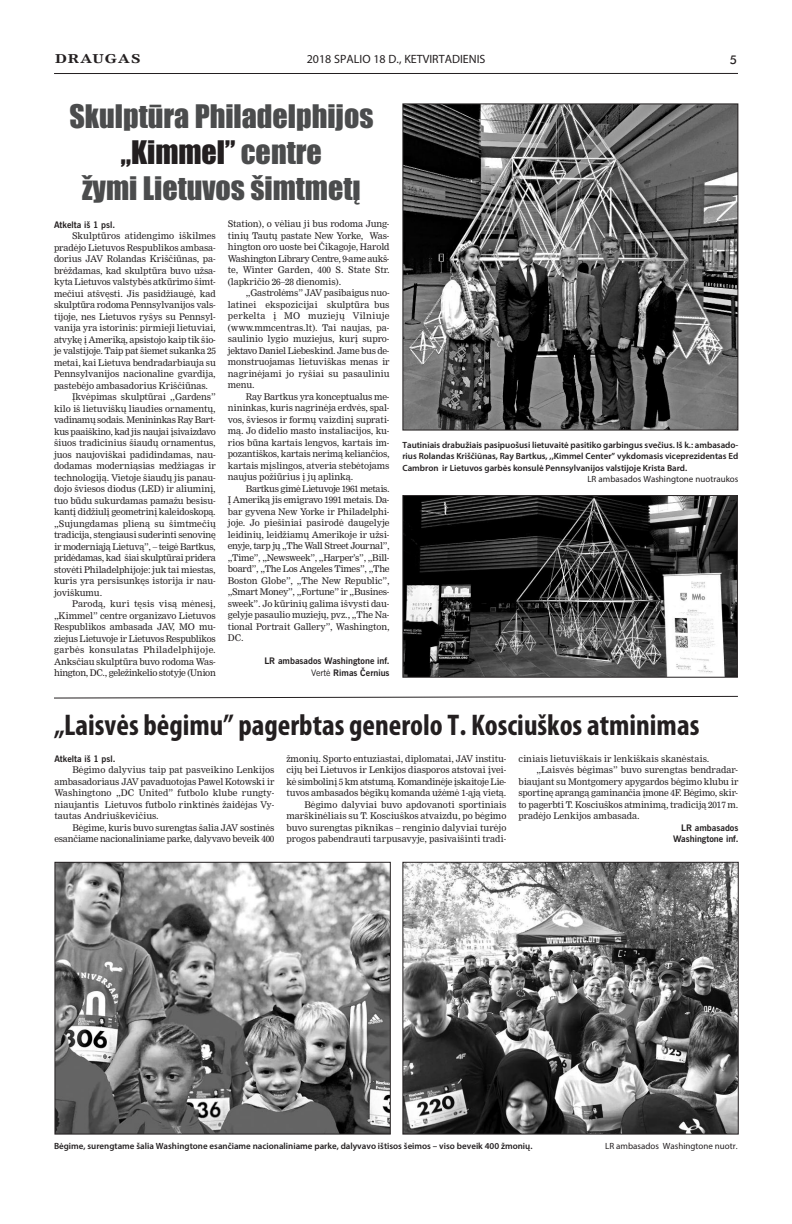
<style>
.page{position:relative;width:792px;height:1224px;background:#fff}
.page>*{position:absolute;margin:0;border:0;box-sizing:border-box;transform-origin:0 0}
.t1{font:30px/36px "Impact";color:#4b4c4d;text-align:center}
.t2{font:700 condensed 30px "Myriad Pro";color:#231f20}
.t3{font:12px "Myriad Pro";color:#231f20}
.t4{font:700 12px "Nimrod CE";letter-spacing:.06em;color:#231f20;scale:1.2 1}
.t5{font:500 12px "Futura CE";color:#231f20}
.t6{font:9px/11.5px "Nimrod CE";letter-spacing:-.01em;color:#231f20;text-align:justify}
.t7{font:600 9px/11.5px "Myriad Pro";color:#231f20;text-align:justify}
.t8{font:9px "Nimrod CE";letter-spacing:-.03em;color:#231f20}
.t9{font:9px "Nimrod CE";letter-spacing:-.035em;color:#231f20}
.t10{font:700 9px/11.5px "News Gothic CE";color:#231f20;text-align:right}
.t11{font:9px "Myriad Pro";color:#231f20}
.t12{font:9px "Nimrod CE";letter-spacing:-.04em;color:#231f20}
.t13{font:9px "Nimrod CE";letter-spacing:.03em;color:#231f20}
.t14{font:9px "Nimrod CE";letter-spacing:.01em;color:#231f20}
.s1{color:#231f20}
.s2{font-weight:400}
</style>
<div class="page">
<hr style="left:54px;top:73px;width:684px;height:1px;background:#231f20">
<img style="left:404px;top:105px;width:332px;height:324px">
<div style="left:402px;top:103px;width:336px;height:328px;border:1px solid #231f20"></div>
<img style="left:404px;top:497px;width:332px;height:179px">
<div style="left:402px;top:495px;width:336px;height:183px;border:1px solid #231f20"></div>
<img style="left:404px;top:864px;width:333px;height:269px">
<div style="left:402px;top:862px;width:337px;height:273px;border:1px solid #231f20"></div>
<img style="left:56px;top:864px;width:333px;height:269px">
<div style="left:54px;top:862px;width:337px;height:273px;border:1px solid #231f20"></div>
<svg style="left:54px;top:695px;width:684px;height:4px"></svg>
<h2 class="t4" style="left:55px;top:55px;width:73px">DRAUGAS</h2>
<h2 class="t3" style="left:307px;top:55px;width:180px">2018 SPALIO 18 D., KETVIRTADIENIS</h2>
<h2 class="t5" style="left:730px;top:54px;width:9px">5</h2>
<h1 class="t1" style="left:69px;top:100px;width:306px">Skulptūra Philadelphijos <span class="s1">,,Kimmel”</span> centre<br>žymi Lietuvos šimtmetį</h1>
<p class="t10" style="left:54px;top:219px;width:63px">Atkelta iš 1 psl.</p>
<p class="t6" style="left:72px;top:231px;width:145px">Skulptūros atidengimo iškilmes</p>
<p class="t6" style="left:54px;top:242px;width:163px">pradėjo Lietuvos Respublikos ambasa-</p>
<p class="t6" style="left:54px;top:254px;width:163px">dorius JAV Rolandas Kriščiūnas, pa-</p>
<p class="t6" style="left:54px;top:265px;width:163px">brėždamas, kad skulptūra buvo užsa-</p>
<p class="t6" style="left:54px;top:277px;width:163px">kyta Lietuvos valstybės atkūrimo šimt-</p>
<p class="t6" style="left:54px;top:288px;width:163px">mečiui atšvęsti. Jis pasidžiaugė, kad</p>
<p class="t6" style="left:54px;top:300px;width:163px">skulptūra rodoma Pennsylvanijos vals-</p>
<p class="t6" style="left:54px;top:311px;width:163px">tijoje, nes Lietuvos ryšys su Pennsyl-</p>
<p class="t6" style="left:54px;top:323px;width:163px">vanija yra istorinis: pirmieji lietuviai,</p>
<p class="t8" style="left:54px;top:336px;width:163px">atvykę į Ameriką, apsistojo kaip tik šio-</p>
<p class="t6" style="left:54px;top:346px;width:163px">je valstijoje. Taip pat šiemet sukanka 25</p>
<p class="t6" style="left:54px;top:357px;width:163px">metai, kai Lietuva bendradarbiauja su</p>
<p class="t6" style="left:54px;top:369px;width:163px">Pennsylvanijos nacionaline gvardija,</p>
<p class="t6" style="left:54px;top:380px;width:156px">pastebėjo ambasadorius Kriščiūnas.</p>
<p class="t6" style="left:72px;top:392px;width:145px">Įkvėpimas skulptūrai ,,Gardens”</p>
<p class="t6" style="left:54px;top:403px;width:163px">kilo iš lietuviškų liaudies ornamentų,</p>
<p class="t9" style="left:54px;top:416px;width:163px">vadinamų sodais. Menininkas Ray Bart-</p>
<p class="t9" style="left:54px;top:428px;width:163px">kus paaiškino, kad jis naujai įsivaizdavo</p>
<p class="t6" style="left:54px;top:438px;width:163px">šiuos tradicinius šiaudų ornamentus,</p>
<p class="t6" style="left:54px;top:449px;width:163px">juos naujoviškai padidindamas, nau-</p>
<p class="t6" style="left:54px;top:461px;width:163px">dodamas moderniąsias medžiagas ir</p>
<p class="t6" style="left:54px;top:472px;width:163px">technologiją. Vietoje šiaudų jis panau-</p>
<p class="t6" style="left:54px;top:484px;width:163px">dojo šviesos diodus (LED) ir aliuminį,</p>
<p class="t6" style="left:54px;top:495px;width:163px">tuo būdu sukurdamas pamažu besisu-</p>
<p class="t6" style="left:54px;top:507px;width:163px">kantį didžiulį geometrinį kaleidoskopą.</p>
<p class="t6" style="left:54px;top:518px;width:163px">„Sujungdamas plieną su šimtmečių</p>
<p class="t6" style="left:54px;top:530px;width:163px">tradicija, stengiausi suderinti senovinę</p>
<p class="t8" style="left:54px;top:543px;width:163px">ir moderniąją Lietuvą”, – teigė Bartkus,</p>
<p class="t12" style="left:54px;top:554px;width:163px">pridėdamas, kad šiai skulptūrai pridera</p>
<p class="t6" style="left:54px;top:564px;width:163px">stovėti Philadelphijoje: juk tai miestas,</p>
<p class="t6" style="left:54px;top:576px;width:163px">kuris yra persisunkęs istorija ir nau-</p>
<p class="t6" style="left:54px;top:587px;width:50px">joviškumu.</p>
<p class="t14" style="left:72px;top:600px;width:145px">Parodą, kuri tęsis visą mėnesį,</p>
<p class="t6" style="left:54px;top:610px;width:163px">„Kimmel” centre organizavo Lietuvos</p>
<p class="t6" style="left:54px;top:622px;width:163px">Respublikos ambasada JAV, MO mu-</p>
<p class="t8" style="left:54px;top:635px;width:163px">ziejus Lietuvoje ir Lietuvos Respublikos</p>
<p class="t13" style="left:54px;top:646px;width:163px">garbės konsulatas Philadelphijoje.</p>
<p class="t6" style="left:54px;top:656px;width:163px">Anksčiau skulptūra buvo rodoma Was-</p>
<p class="t9" style="left:54px;top:669px;width:163px">hington, DC., geležinkelio stotyje (Union</p>
<p class="t6" style="left:228px;top:219px;width:163px">Station), o vėliau ji bus rodoma Jung&shy;tinių Tautų pastate New Yorke, Was&shy;hington oro uoste bei Čikagoje, Harold Washington Library Centre, 9-ame aukš&shy;te, Winter Garden, 400 S. State Str. (lapkričio 26–28 dienomis).</p>
<p class="t6" style="left:228px;top:288px;width:163px;text-indent:18px">„Gastrolėms” JAV pasibaigus nuo&shy;latinei ekspozicijai skulptūra bus perkelta į MO muziejų Vilniuje (www.mmcentras.lt). Tai naujas, pa&shy;saulinio lygio muziejus, kurį supro&shy;jektavo Daniel Liebeskind. Jame bus de&shy;monstruojamas lietuviškas menas ir nagrinėjami jo ryšiai su pasauliniu menu.</p>
<p class="t6" style="left:228px;top:392px;width:163px;text-indent:18px">Ray Bartkus yra konceptualus me&shy;nininkas, kuris nagrinėja erdvės, spal&shy;vos, šviesos ir formų vaizdinį suprati&shy;mą. Jo didelio masto instaliacijos, ku&shy;rios būna kartais lengvos, kartais im&shy;pozantiškos, kartais nerimą keliančios, kartais mįslingos, atveria stebėtojams naujus požiūrius į jų aplinką.</p>
<p class="t6" style="left:228px;top:484px;width:163px;text-indent:18px">Bartkus gimė Lietuvoje 1961 metais.<br>Į Ameriką jis emigravo 1991 metais. Da&shy;bar gyvena New Yorke ir Philadelphi&shy;joje. Jo piešiniai pasirodė daugelyje leidinių, leidžiamų Amerikoje ir užsi&shy;enyje, tarp jų „The Wall Street Journal”, „Time”, „Newsweek”, „Harper’s”, „Bill&shy;board”, „The Los Angeles Times”, „The Boston Globe”, „The New Republic”, „Smart Money”, „Fortune” ir „Busines&shy;sweek”. Jo kūrinių galima išvysti dau&shy;gelyje pasaulio muziejų, pvz., „The Na&shy;tional Portrait Gallery”, Washington, DC.</p>
<p class="t10" style="left:264px;top:656px;width:127px">LR ambasados Washingtone inf.<br><span class="s2">Vertė</span> Rimas Černius</p>
<p class="t7" style="left:402px;top:440px;width:338px">Tautiniais drabužiais pasipuošusi lietuvaitė pasitiko garbingus svečius. Iš k.: ambasado&shy;rius Rolandas Kriščiūnas, Ray Bartkus, ,,Kimmel Center” vykdomasis viceprezidentas Ed Cambron ir Lietuvos garbės konsulė Pennsylvanijos valstijoje Krista Bard.</p>
<p class="t11" style="left:587px;top:476px;width:153px">LR ambasados Washingtone nuotraukos</p>
<h1 class="t2" style="left:54px;top:715px;width:647px">„Laisvės bėgimu” pagerbtas generolo T. Kosciuškos atminimas</h1>
<p class="t10" style="left:54px;top:754px;width:63px">Atkelta iš 1 psl.</p>
<p class="t6" style="left:54px;top:765px;width:222px;text-indent:18px">Bėgimo dalyvius taip pat pasveikino Lenkijos ambasadoriaus JAV pavaduotojas Pawel Kotowski ir Washingtono „DC United” futbolo klube rungty&shy;niaujantis Lietuvos futbolo rinktinės žaidėjas Vy&shy;tautas Andriuškevičius.</p>
<p class="t6" style="left:54px;top:823px;width:222px;text-align:right">Bėgime, kuris buvo surengtas šalia JAV sostinės esančiame nacionaliniame parke, dalyvavo beveik 400</p>
<p class="t6" style="left:286px;top:754px;width:222px;text-align:right">žmonių. Sporto entuziastai, diplomatai, JAV institu&shy;cijų bei Lietuvos ir Lenkijos diasporos atstovai įvei&shy;kė simbolinį 5 km atstumą. Komandinėje įskaitoje Lie&shy;tuvos ambasados bėgikų komanda užėmė 1-ąją vietą.<br>Bėgimo dalyviai buvo apdovanoti sportiniais marškinėliais su T. Kosciuškos atvaizdu, po bėgimo buvo surengtas piknikas – renginio dalyviai turėjo progos pabendrauti tarpusavyje, pasivaišinti tradi-</p>
<p class="t6" style="left:518px;top:754px;width:192px">ciniais lietuviškais ir lenkiškais skanėstais.</p>
<p class="t6" style="left:536px;top:765px;width:203px">„Laisvės bėgimas” buvo surengtas bendradar-</p>
<p class="t6" style="left:518px;top:777px;width:222px">biaujant su Montgomery apygardos bėgimo klubu ir</p>
<p class="t6" style="left:518px;top:788px;width:221px">sportinę aprangą gaminančia įmone 4F. Bėgimo, skir-</p>
<p class="t6" style="left:518px;top:800px;width:222px">to pagerbti T. Kosciuškos atminimą, tradiciją 2017 m.</p>
<p class="t6" style="left:518px;top:811px;width:123px">pradėjo Lenkijos ambasada.</p>
<p class="t10" style="left:673px;top:823px;width:67px">LR ambasados<br>Washingtone inf.</p>
<p class="t7" style="left:54px;top:1141px;width:480px">Bėgime, surengtame šalia Washingtone esančiame nacionaliniame parke, dalyvavo ištisos šeimos – viso beveik 400 žmonių.</p>
<p class="t11" style="left:605px;top:1143px;width:134px">LR ambasados Washingtone nuotr.</p>
</div>
